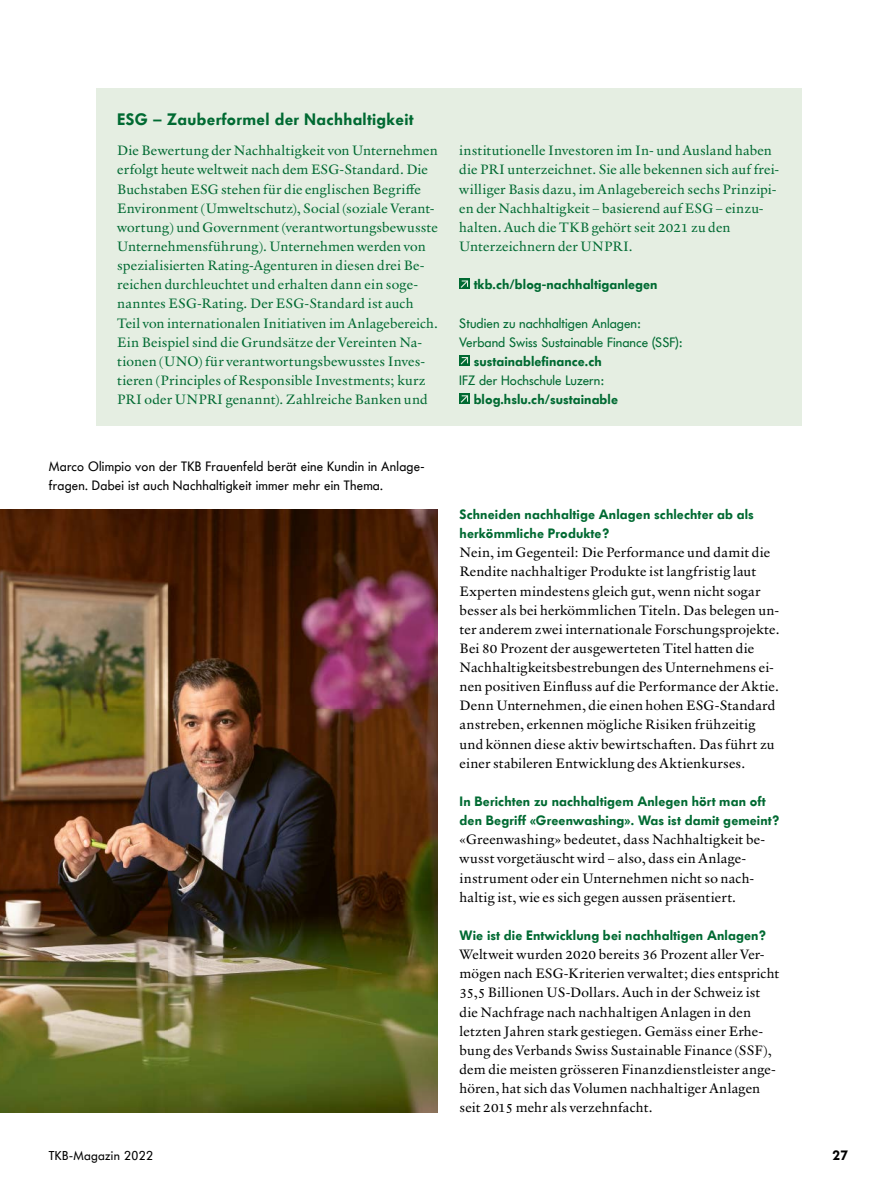
<style>
.page{position:relative;width:893px;height:1191px;background:#fff}
.page>*{position:absolute;margin:0;border:0;box-sizing:border-box;transform-origin:0 0}
.t1{font:600 16.5px "Futura BQ";letter-spacing:.02em;color:#006a32}
.t2{font:13.8px/19.2px "Verdigris MVB Pro Text";letter-spacing:.015em;color:#000}
.t3{font:13.8px/19.2px "Verdigris MVB Pro Text";letter-spacing:.01em;color:#006a32}
.t4{font:600 13.5px/19.2px "Futura BQ";letter-spacing:.01em;color:#006a32}
.t5{font:13.5px/19.2px "Futura BQ";letter-spacing:.02em;color:#000}
.t6{font:13.5px/19.2px "Futura BQ";letter-spacing:.005em;color:#006a32}
.t7{font:600 13.5px "Futura BQ";color:#000}
.t8{font:12.75px "Futura BQ";letter-spacing:.03em;color:#000}
</style>
<div class="page">
<div style="left:96px;top:88px;width:705px;height:338px;background:#e5eee2"></div>
<svg style="left:459px;top:278px;width:11px;height:11px"></svg>
<svg style="left:461px;top:280px;width:7px;height:8px"></svg>
<svg style="left:459px;top:355px;width:11px;height:11px"></svg>
<svg style="left:461px;top:357px;width:7px;height:7px"></svg>
<svg style="left:459px;top:393px;width:11px;height:11px"></svg>
<svg style="left:461px;top:395px;width:7px;height:8px"></svg>
<img style="left:1px;top:509px;width:437px;height:603px">
<hr style="left:0;top:0;width:1px;height:1191px;background:#000">
<p class="t1" style="left:117px;top:109px;width:298px">ESG – Zauberformel der Nachhaltigkeit</p>
<p class="t3" style="left:117px;top:140px;width:322px">Die Bewertung der Nachhaltigkeit von Unternehmen erfolgt heute weltweit nach dem ESG-Standard. Die Buchstaben ESG stehen für die englischen Begriffe Environment (Umweltschutz), Social (soziale Verant&shy;wortung) und Government (verantwortungsbewusste Unternehmensführung). Unternehmen werden von spezialisierten Rating-Agenturen in diesen drei Be&shy;reichen durchleuchtet und erhalten dann ein soge&shy;nanntes ESG-Rating. Der ESG-Standard ist auch Teil von internationalen Initiativen im Anlagebereich.<br>Ein Beispiel sind die Grundsätze der Vereinten Na&shy;tionen (UNO) für verantwortungsbewusstes Inves&shy;tieren (Principles of Responsible Investments; kurz PRI oder UNPRI genannt). Zahlreiche Banken und</p>
<p class="t3" style="left:459px;top:140px;width:321px">institutionelle Investoren im In- und Ausland haben die PRI unterzeichnet. Sie alle bekennen sich auf frei&shy;williger Basis dazu, im Anlagebereich sechs Prinzipi&shy;en der Nachhaltigkeit – basierend auf ESG – einzu&shy;halten. Auch die TKB gehört seit 2021 zu den Unterzeichnern der UNPRI.</p>
<p class="t4" style="left:474px;top:275px;width:185px">tkb.ch/blog-nachhaltiganlegen</p>
<p class="t6" style="left:459px;top:313px;width:224px">Studien zu nachhaltigen Anlagen:<br>Verband Swiss Sustainable Finance (SSF):</p>
<p class="t4" style="left:474px;top:351px;width:130px">sustainablefinance.ch</p>
<p class="t6" style="left:459px;top:370px;width:146px">IFZ der Hochschule Luzern:</p>
<p class="t4" style="left:474px;top:390px;width:146px">blog.hslu.ch/sustainable</p>
<p class="t5" style="left:49px;top:457px;width:377px">Marco Olimpio von der TKB Frauenfeld berät eine Kundin in Anlage&shy;fragen. Dabei ist auch Nachhaltigkeit immer mehr ein Thema.</p>
<p class="t4" style="left:460px;top:504px;width:296px">Schneiden nachhaltige Anlagen schlechter ab als herkömmliche Produkte?</p>
<p class="t2" style="left:460px;top:542px;width:322px">Nein, im Gegenteil: Die Performance und damit die Rendite nachhaltiger Produkte ist langfristig laut Experten mindestens gleich gut, wenn nicht sogar besser als bei herkömmlichen Titeln. Das belegen un&shy;ter anderem zwei internationale Forschungsprojekte.<br>Bei 80 Prozent der ausgewerteten Titel hatten die Nachhaltigkeitsbestrebungen des Unternehmens ei&shy;nen positiven Einfluss auf die Performance der Aktie.<br>Denn Unternehmen, die einen hohen ESG-Standard anstreben, erkennen mögliche Risiken frühzeitig und können diese aktiv bewirtschaften. Das führt zu einer stabileren Entwicklung des Aktienkurses.</p>
<p class="t4" style="left:460px;top:791px;width:321px">In Berichten zu nachhaltigem Anlegen hört man oft den Begriff «Greenwashing». Was ist damit gemeint?</p>
<p class="t2" style="left:460px;top:829px;width:307px">«Greenwashing» bedeutet, dass Nachhaltigkeit be&shy;wusst vorgetäuscht wird – also, dass ein Anlage&shy;instrument oder ein Unternehmen nicht so nach&shy;haltig ist, wie es sich gegen aussen präsentiert.</p>
<p class="t4" style="left:460px;top:925px;width:308px">Wie ist die Entwicklung bei nachhaltigen Anlagen?</p>
<p class="t2" style="left:460px;top:944px;width:321px">Weltweit wurden 2020 bereits 36 Prozent aller Ver&shy;mögen nach ESG-Kriterien verwaltet; dies entspricht 35,5 Billionen US-Dollars. Auch in der Schweiz ist die Nachfrage nach nachhaltigen Anlagen in den letzten Jahren stark gestiegen. Gemäss einer Erhe&shy;bung des Verbands Swiss Sustainable Finance (SSF), dem die meisten grösseren Finanzdienstleister ange&shy;hören, hat sich das Volumen nachhaltiger Anlagen seit 2015 mehr als verzehnfacht.</p>
<p class="t8" style="left:49px;top:1146px;width:106px">TKB-Magazin 2022</p>
<p class="t7" style="left:833px;top:1146px;width:17px">27</p>
</div>
